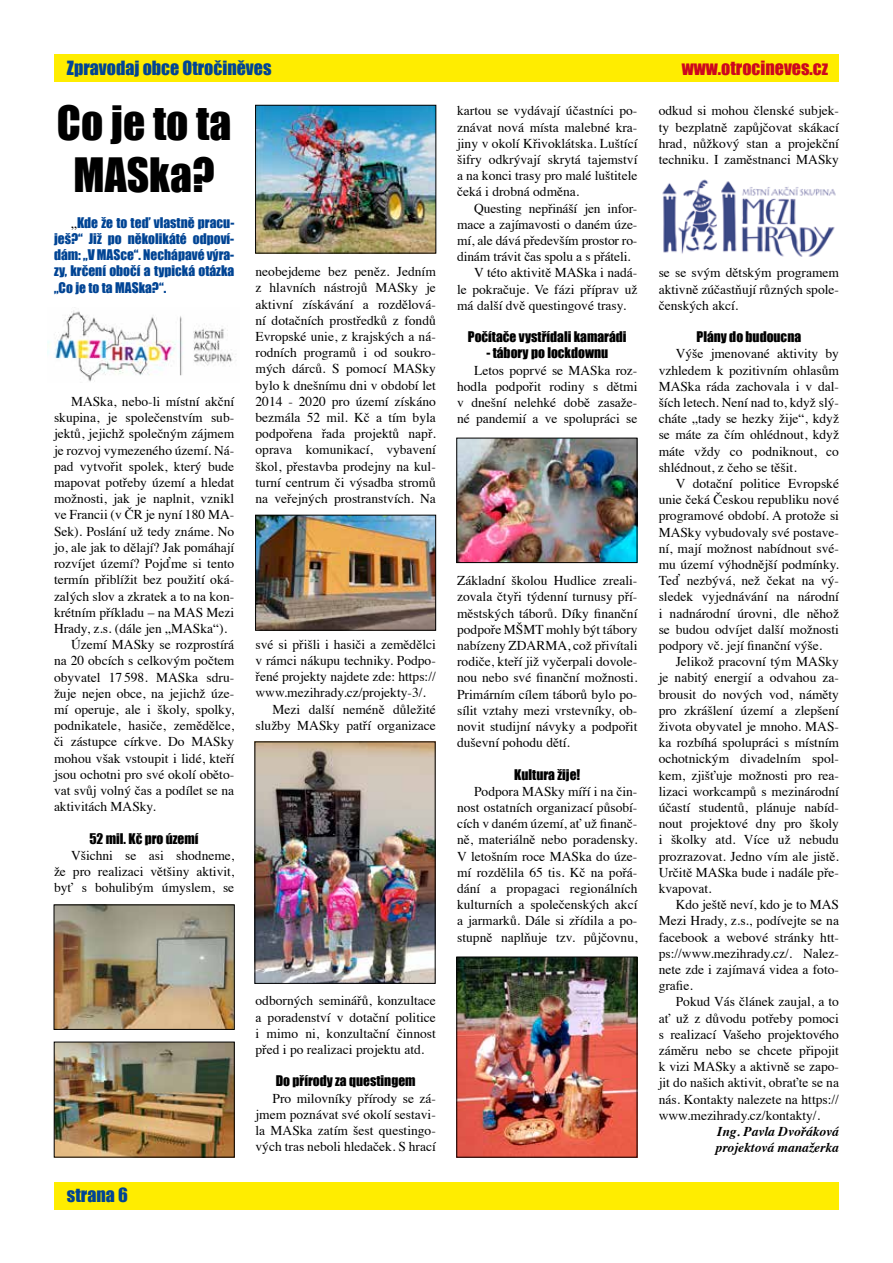
<style>
.page{position:relative;width:893px;height:1263px;background:#fff}
.page>*{position:absolute;margin:0;border:0;box-sizing:border-box;transform-origin:0 0}
.t1{font:43.5px/52.2px "Impact";color:#000;text-align:center}
.t2{font:18px "Impact";color:#004494}
.t3{font:18px "Impact";color:#cd071e}
.t4{font:13.5px/16.2px "Times";color:#000;text-align:justify}
.t5{font:13.5px/16.2px "Impact";color:#004494;text-align:justify}
.t6{font:13.5px "Impact";color:#000}
.t7{font:italic 700 13.5px/16.2px "Times";color:#000}
.s1{font-family:"Times";color:#000}
</style>
<div class="page">
<div style="left:54px;top:1182px;width:785px;height:27px;background:#ffed00"></div>
<div style="left:54px;top:54px;width:785px;height:27px;background:#ffed00"></div>
<img style="left:56px;top:1044px;width:176px;height:111px">
<img style="left:47px;top:310px;width:189px;height:72px">
<img style="left:257px;top:107px;width:177px;height:144px">
<div style="left:255px;top:105px;width:181px;height:148px;border:1px solid #000"></div>
<img style="left:257px;top:744px;width:176px;height:237px">
<img style="left:459px;top:440px;width:176px;height:121px">
<div style="left:457px;top:438px;width:180px;height:125px;border:1px solid #000"></div>
<img style="left:56px;top:907px;width:176px;height:120px">
<img style="left:459px;top:959px;width:176px;height:196px">
<div style="left:457px;top:957px;width:180px;height:200px;border:1px solid #000"></div>
<img style="left:257px;top:517px;width:177px;height:111px">
<div style="left:255px;top:515px;width:181px;height:115px;border:1px solid #000"></div>
<img style="left:662px;top:179px;width:174px;height:78px">
<h2 class="t2" style="left:67px;top:54px;width:206px">Zpravodaj obce Otročiněves</h2>
<h2 class="t3" style="left:682px;top:54px;width:148px">www.otrocineves.cz</h2>
<h1 class="t1" style="left:57px;top:95px;width:176px">Co je to ta<br>MASka?</h1>
<p class="t5" style="left:54px;top:214px;width:182px;text-indent:17px"><span class="s1">„</span>Kde že to teď vlastně pracu&shy;ješ?“ Již po několikáté odpoví&shy;dám: „V MASce“. Nechápavé výra&shy;zy, krčení obočí a typická otázka „Co je to ta MASka?“.</p>
<p class="t4" style="left:71px;top:392px;width:165px">MASka, nebo-li místní akční</p>
<p class="t4" style="left:54px;top:408px;width:182px">skupina, je společenstvím sub-</p>
<p class="t4" style="left:54px;top:425px;width:182px">jektů, jejichž společným zájmem</p>
<p class="t4" style="left:54px;top:441px;width:182px">je rozvoj vymezeného území. Ná-</p>
<p class="t4" style="left:54px;top:457px;width:182px">pad vytvořit spolek, který bude</p>
<p class="t4" style="left:54px;top:473px;width:182px">mapovat potřeby území a hledat</p>
<p class="t4" style="left:54px;top:489px;width:182px">možnosti, jak je naplnit, vznikl</p>
<p class="t4" style="left:54px;top:506px;width:182px">ve Francii (v ČR je nyní 180 MA-</p>
<p class="t4" style="left:54px;top:522px;width:182px">Sek). Poslání už tedy známe. No</p>
<p class="t4" style="left:54px;top:538px;width:182px">jo, ale jak to dělají? Jak pomáhají</p>
<p class="t4" style="left:54px;top:554px;width:182px">rozvíjet území? Pojďme si tento</p>
<p class="t4" style="left:54px;top:570px;width:182px">termín přiblížit bez použití oká-</p>
<p class="t4" style="left:54px;top:587px;width:182px">zalých slov a zkratek a to na kon-</p>
<p class="t4" style="left:54px;top:603px;width:182px">krétním příkladu – na MAS Mezi</p>
<p class="t4" style="left:54px;top:619px;width:175px">Hrady, z.s. (dále jen „MASka“).</p>
<p class="t4" style="left:71px;top:635px;width:165px">Území MASky se rozprostírá</p>
<p class="t4" style="left:54px;top:651px;width:182px">na 20 obcích s celkovým počtem</p>
<p class="t4" style="left:54px;top:668px;width:182px">obyvatel 17 598. MASka sdru-</p>
<p class="t4" style="left:54px;top:684px;width:182px">žuje nejen obce, na jejichž úze-</p>
<p class="t4" style="left:54px;top:700px;width:182px">mí operuje, ale i školy, spolky,</p>
<p class="t4" style="left:54px;top:716px;width:182px">podnikatele, hasiče, zemědělce,</p>
<p class="t4" style="left:54px;top:732px;width:182px">či zástupce církve. Do MASky</p>
<p class="t4" style="left:54px;top:749px;width:182px">mohou však vstoupit i lidé, kteří</p>
<p class="t4" style="left:54px;top:765px;width:182px">jsou ochotni pro své okolí oběto-</p>
<p class="t4" style="left:54px;top:781px;width:182px">vat svůj volný čas a podílet se na</p>
<p class="t4" style="left:54px;top:797px;width:103px">aktivitách MASky.</p>
<p class="t6" style="left:90px;top:828px;width:111px">52 mil. Kč pro území</p>
<p class="t4" style="left:54px;top:846px;width:182px;text-indent:17px">Všichni se asi shodneme, že pro realizaci většiny aktivit, byť s bohulibým úmyslem, se</p>
<p class="t4" style="left:256px;top:262px;width:182px">neobejdeme bez peněz. Jedním z hlavních nástrojů MASky je aktivní získávání a rozdělová&shy;ní dotačních prostředků z fondů Evropské unie, z krajských a ná&shy;rodních programů i od soukro&shy;mých dárců. S pomocí MASky bylo k dnešnímu dni v období let 2014 - 2020 pro území získáno bezmála 52 mil. Kč a tím byla podpořena řada projektů např. oprava komunikací, vybavení škol, přestavba prodejny na kul&shy;turní centrum či výsadba stromů na veřejných prostranstvích. Na</p>
<p class="t4" style="left:457px;top:102px;width:182px">kartou se vydávají účastníci po&shy;znávat nová místa malebné kra&shy;jiny v okolí Křivoklátska. Luštící šifry odkrývají skrytá tajemství a na konci trasy pro malé luštitele čeká i drobná odměna.</p>
<p class="t4" style="left:474px;top:199px;width:165px">Questing nepřináší jen infor-</p>
<p class="t4" style="left:457px;top:215px;width:182px">mace a zajímavosti o daném úze-</p>
<p class="t4" style="left:457px;top:231px;width:182px">mí, ale dává především prostor ro-</p>
<p class="t4" style="left:457px;top:247px;width:175px">dinám trávit čas spolu a s přáteli.</p>
<p class="t4" style="left:474px;top:264px;width:165px">V této aktivitě MASka i nadá-</p>
<p class="t4" style="left:457px;top:280px;width:182px">le pokračuje. Ve fázi příprav už</p>
<p class="t4" style="left:457px;top:296px;width:170px">má další dvě questingové trasy.</p>
<p class="t6" style="left:468px;top:326px;width:160px">Počítače vystřídali kamarádi</p>
<p class="t6" style="left:486px;top:343px;width:123px">- tábory po lockdownu</p>
<p class="t4" style="left:457px;top:361px;width:182px;text-indent:17px">Letos poprvé se MASka roz&shy;hodla podpořit rodiny s dětmi v dnešní nelehké době zasaže&shy;né pandemií a ve spolupráci se</p>
<p class="t4" style="left:256px;top:635px;width:182px">své si přišli i hasiči a zemědělci</p>
<p class="t4" style="left:256px;top:651px;width:182px">v rámci nákupu techniky. Podpo-</p>
<p class="t4" style="left:256px;top:667px;width:182px">řené projekty najdete zde: https://</p>
<p class="t4" style="left:256px;top:684px;width:172px">www.mezihrady.cz/projekty-3/.</p>
<p class="t4" style="left:273px;top:700px;width:165px">Mezi další neméně důležité</p>
<p class="t4" style="left:256px;top:716px;width:182px">služby MASky patří organizace</p>
<p class="t4" style="left:457px;top:571px;width:182px">Základní školou Hudlice zreali&shy;zovala čtyři týdenní turnusy pří&shy;městských táborů. Díky finanční podpoře MŠMT mohly být tábory nabízeny ZDARMA, což přivítali rodiče, kteří již vyčerpali dovole&shy;nou nebo své finanční možnosti.<br>Primárním cílem táborů bylo po&shy;sílit vztahy mezi vrstevníky, ob&shy;novit studijní návyky a podpořit duševní pohodu dětí.</p>
<p class="t6" style="left:514px;top:764px;width:67px">Kultura žije!</p>
<p class="t4" style="left:457px;top:782px;width:182px;text-indent:17px">Podpora MASky míří i na čin&shy;nost ostatních organizací působí&shy;cích v daném území, ať už finanč&shy;ně, materiálně nebo poradensky.<br>V letošním roce MASka do úze&shy;mí rozdělila 65 tis. Kč na pořá&shy;dání a propagaci regionálních kulturních a společenských akcí a jarmarků. Dále si zřídila a po&shy;stupně naplňuje tzv. půjčovnu,</p>
<h2 class="t2" style="left:67px;top:1181px;width:62px">strana 6</h2>
<p class="t4" style="left:256px;top:991px;width:182px">odborných seminářů, konzultace a poradenství v dotační politice i mimo ni, konzultační činnost před i po realizaci projektu atd.</p>
<p class="t6" style="left:276px;top:1070px;width:141px">Do přírody za questingem</p>
<p class="t4" style="left:256px;top:1089px;width:182px;text-indent:17px">Pro milovníky přírody se zá&shy;jmem poznávat své okolí sestavi&shy;la MASka zatím šest questingo&shy;vých tras neboli hledaček. S hrací</p>
<p class="t4" style="left:659px;top:102px;width:182px">odkud si mohou členské subjek&shy;ty bezplatně zapůjčovat skákací hrad, nůžkový stan a projekční techniku. I zaměstnanci MASky</p>
<p class="t4" style="left:659px;top:264px;width:182px">se se svým dětským programem aktivně zúčastňují různých spole&shy;čenských akcí.</p>
<p class="t6" style="left:696px;top:326px;width:106px">Plány do budoucna</p>
<p class="t4" style="left:659px;top:345px;width:182px;text-indent:17px">Výše jmenované aktivity by vzhledem k pozitivním ohlasům MASka ráda zachovala i v dal&shy;ších letech. Není nad to, když slý&shy;cháte „tady se hezky žije“, když se máte za čím ohlédnout, když máte vždy co podniknout, co shlédnout, z čeho se těšit.</p>
<p class="t4" style="left:659px;top:474px;width:182px;text-indent:17px">V dotační politice Evropské unie čeká Českou republiku nové programové období. A protože si MASky vybudovaly své postave&shy;ní, mají možnost nabídnout své&shy;mu území výhodnější podmínky.<br>Teď nezbývá, než čekat na vý&shy;sledek vyjednávání na národní i nadnárodní úrovni, dle něhož se budou odvíjet další možnosti podpory vč. její finanční výše.</p>
<p class="t4" style="left:659px;top:652px;width:182px;text-indent:17px">Jelikož pracovní tým MASky je nabitý energií a odvahou za&shy;brousit do nových vod, náměty pro zkrášlení území a zlepšení života obyvatel je mnoho. MAS&shy;ka rozbíhá spolupráci s místním ochotnickým divadelním spol&shy;kem, zjišťuje možnosti pro rea&shy;lizaci workcampů s mezinárodní účastí studentů, plánuje nabíd&shy;nout projektové dny pro školy i školky atd. Více už nebudu prozrazovat. Jedno vím ale jistě.<br>Určitě MASka bude i nadále pře&shy;kvapovat.</p>
<p class="t4" style="left:659px;top:895px;width:182px;text-indent:17px">Kdo ještě neví, kdo je to MAS Mezi Hrady, z.s., podívejte se na facebook a webové stránky htt&shy;ps://www.mezihrady.cz/. Nalez&shy;nete zde i zajímavá videa a foto&shy;grafie.</p>
<p class="t4" style="left:659px;top:993px;width:182px;text-indent:17px">Pokud Vás článek zaujal, a to ať už z důvodu potřeby pomoci s realizací Vašeho projektového záměru nebo se chcete připojit k vizi MASky a aktivně se zapo&shy;jit do našich aktivit, obraťte se na nás. Kontakty nalezete na https:// www.mezihrady.cz/kontakty/.</p>
<p class="t7" style="left:716px;top:1122px;width:125px">Ing. Pavla Dvořáková projektová manažerka</p>
</div>
